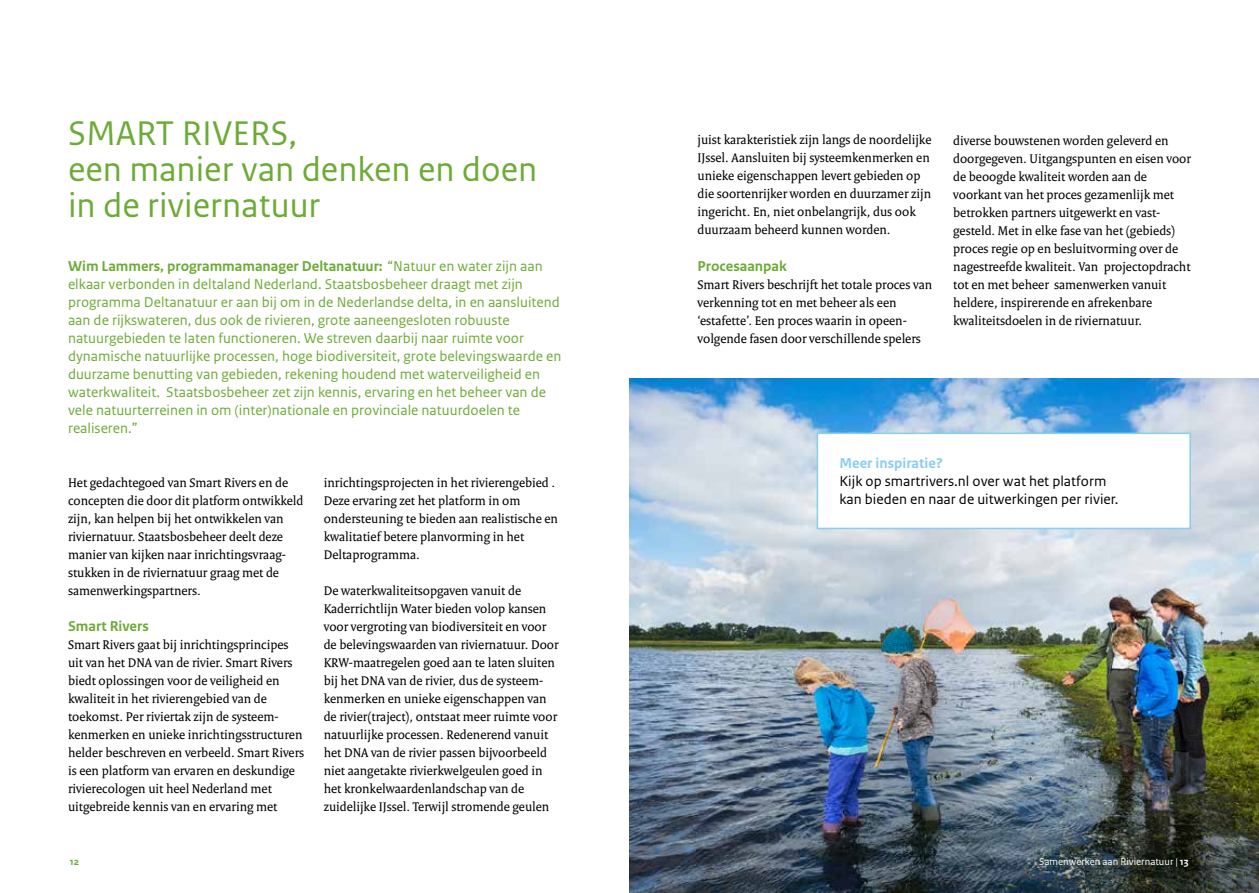
<style>
.page{position:relative;width:1259px;height:893px;background:#fff}
.page>*{position:absolute;margin:0;border:0;box-sizing:border-box;transform-origin:0 0}
.t1{font:36px/36px "Rijksoverheid Sans Text";color:#6cab36}
.t2{font:15px/18px "Rijksoverheid Sans Text";color:#6cab36}
.t3{font:15px/18px "Rijksoverheid Sans Text";color:#000}
.t4{font:700 15px "Rijksoverheid Sans Text";color:#6cab36}
.t5{font:700 15px "Rijksoverheid Sans Text";color:#89ceef}
.t6{font:13.5px/18px "Rijksoverheid Serif";color:#000}
.t7{font:10.5px "Rijksoverheid Sans Text";color:#fff}
.t8{font:700 10.5px "Rijksoverheid Sans Text";color:#6cab36}
.s1{font-weight:700}
</style>
<div class="page">
<img style="left:629px;top:379px;width:630px;height:514px">
<div style="left:817px;top:433px;width:373px;height:95px;background:#fff"></div>
<div style="left:816px;top:433px;width:375px;height:96px;border:2px solid #89ceef"></div>
<h1 class="t1" style="left:68px;top:115px;width:471px">SMART RIVERS,<br>een manier van denken en doen in de riviernatuur</h1>
<p class="t2" style="left:68px;top:257px;width:495px"><span class="s1">Wim Lammers, programmamanager Deltanatuur:</span> “Natuur en water zijn aan elkaar verbonden in deltaland Nederland. Staatsbosbeheer draagt met zijn programma Deltanatuur er aan bij om in de Nederlandse delta, in en aansluitend aan de rijkswateren, dus ook de rivieren, grote aaneengesloten robuuste natuurgebieden te laten functioneren. We streven daarbij naar ruimte voor dynamische natuurlijke processen, hoge biodiversiteit, grote belevingswaarde en duurzame benutting van gebieden, rekening houdend met waterveiligheid en waterkwaliteit. Staatsbosbeheer zet zijn kennis, ervaring en het beheer van de vele natuurterreinen in om (inter)nationale en provinciale natuurdoelen te realiseren.”</p>
<p class="t6" style="left:68px;top:473px;width:237px">Het gedachtegoed van Smart Rivers en de concepten die door dit platform ontwikkeld zijn, kan helpen bij het ontwikkelen van riviernatuur. Staatsbosbeheer deelt deze manier van kijken naar inrichtingsvraag&shy;stukken in de riviernatuur graag met de samenwerkingspartners.</p>
<p class="t4" style="left:68px;top:617px;width:82px">Smart Rivers</p>
<p class="t6" style="left:68px;top:635px;width:238px">Smart Rivers gaat bij inrichtingsprincipes uit van het DNA van de rivier. Smart Rivers biedt oplossingen voor de veiligheid en kwaliteit in het rivierengebied van de toekomst. Per riviertak zijn de systeem&shy;kenmerken en unieke inrichtingsstructuren helder beschreven en verbeeld. Smart Rivers is een platform van ervaren en deskundige rivierecologen uit heel Nederland met uitgebreide kennis van en ervaring met</p>
<p class="t8" style="left:70px;top:855px;width:11px">12</p>
<p class="t6" style="left:324px;top:473px;width:236px">inrichtingsprojecten in het rivierengebied .<br>Deze ervaring zet het platform in om ondersteuning te bieden aan realistische en kwalitatief betere planvorming in het Deltaprogramma.</p>
<p class="t6" style="left:324px;top:581px;width:236px">De waterkwaliteitsopgaven vanuit de Kaderrichtlijn Water bieden volop kansen voor vergroting van biodiversiteit en voor de belevingswaarden van riviernatuur. Door KRW-maatregelen goed aan te laten sluiten bij het DNA van de rivier, dus de systeem&shy;kenmerken en unieke eigenschappen van de rivier(traject), ontstaat meer ruimte voor natuurlijke processen. Redenerend vanuit het DNA van de rivier passen bijvoorbeeld niet aangetakte rivierkwelgeulen goed in het kronkelwaardenlandschap van de zuidelijke IJssel. Terwijl stromende geulen</p>
<p class="t6" style="left:697px;top:131px;width:235px">juist karakteristiek zijn langs de noordelijke IJssel. Aansluiten bij systeemkenmerken en unieke eigenschappen levert gebieden op die soortenrijker worden en duurzamer zijn ingericht. En, niet onbelangrijk, dus ook duurzaam beheerd kunnen worden.</p>
<p class="t4" style="left:697px;top:257px;width:91px">Procesaanpak</p>
<p class="t6" style="left:697px;top:275px;width:236px">Smart Rivers beschrijft het totale proces van verkenning tot en met beheer als een ‘estafette’. Een proces waarin in opeen&shy;volgende fasen door verschillende spelers</p>
<p class="t6" style="left:953px;top:131px;width:239px">diverse bouwstenen worden geleverd en doorgegeven. Uitgangspunten en eisen voor de beoogde kwaliteit worden aan de voorkant van het proces gezamenlijk met betrokken partners uitgewerkt en vast&shy;gesteld. Met in elke fase van het (gebieds) proces regie op en besluitvorming over de nagestreefde kwaliteit. Van projectopdracht tot en met beheer samenwerken vanuit heldere, inspirerende en afrekenbare kwaliteitsdoelen in de riviernatuur.</p>
<p class="t5" style="left:839px;top:454px;width:105px">Meer inspiratie?</p>
<p class="t3" style="left:839px;top:472px;width:280px">Kijk op smartrivers.nl over wat het platform kan bieden en naar de uitwerkingen per rivier.</p>
<p class="t7" style="left:1039px;top:855px;width:151px">Samenwerken aan Riviernatuur | <span class="s1">13</span></p>
</div>
